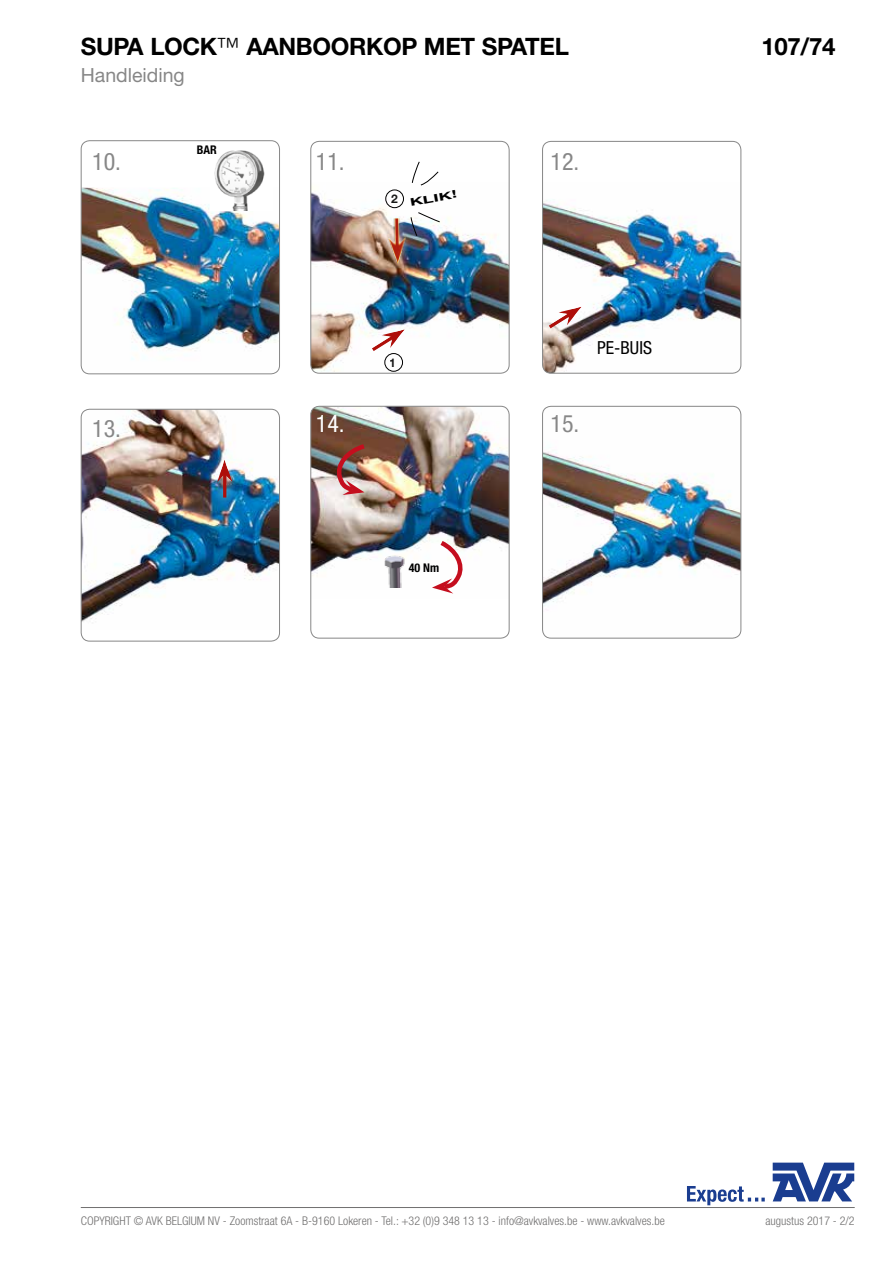
<style>
.page{position:relative;width:893px;height:1263px;background:#fff}
.page>*{position:absolute;margin:0;border:0;box-sizing:border-box;transform-origin:0 0}
.t1{font:700 24px "Helvetica Neue LT Pro";letter-spacing:-.015em;color:#000}
.t2{font:condensed 24px "Helvetica Neue LT Pro";color:#878787}
.t3{font:condensed 24px "Helvetica Neue LT Pro";color:#fff}
.t4{font:19.5px "Helvetica Neue LT Pro";color:#878787}
.t5{font:condensed 18px "Helvetica Neue LT Pro";color:#000}
.t6{font:300 condensed 12px "Helvetica Neue LT Pro";color:#706f6f}
.t7{font:700 condensed 12px "Helvetica Neue LT Pro";color:#000}
.t8{font:700 12px "Helvetica Neue LT Pro";color:#000}
.t9{font:700 10.65px "Helvetica Neue LT Pro";color:#000;scale:1.71 1}
.s1{font-weight:300;font-stretch:condensed}
</style>
<div class="page">
<img style="left:312px;top:189px;width:197px;height:184px">
<div style="left:310px;top:141px;width:199px;height:233px;border:1px solid #878787;border-radius:9px"></div>
<img style="left:311px;top:406px;width:198px;height:170px">
<div style="left:310px;top:406px;width:199px;height:232px;border:1px solid #878787;border-radius:9px"></div>
<img style="left:543px;top:199px;width:198px;height:174px">
<div style="left:542px;top:141px;width:199px;height:233px;border:1px solid #878787;border-radius:9px"></div>
<img style="left:543px;top:406px;width:198px;height:232px">
<div style="left:542px;top:406px;width:199px;height:232px;border:1px solid #878787;border-radius:9px"></div>
<img style="left:81px;top:409px;width:199px;height:213px">
<div style="left:81px;top:409px;width:199px;height:232px;border:1px solid #878787;border-radius:9px"></div>
<img style="left:372px;top:555px;width:49px;height:33px">
<svg style="left:432px;top:537px;width:38px;height:57px"></svg>
<svg style="left:542px;top:289px;width:55px;height:56px"></svg>
<div style="left:209px;top:452px;width:32px;height:55px;background:#fff;opacity:.75"></div>
<svg style="left:217px;top:460px;width:15px;height:38px"></svg>
<img style="left:331px;top:441px;width:38px;height:54px">
<svg style="left:357px;top:312px;width:63px;height:56px"></svg>
<div style="left:384px;top:353px;width:19px;height:19px;border:1px solid #000;border-radius:50%"></div>
<div style="left:385px;top:190px;width:19px;height:18px;border:1px solid #000;border-radius:50%"></div>
<svg style="left:411px;top:161px;width:28px;height:25px"></svg>
<img style="left:379px;top:209px;width:62px;height:63px">
<img style="left:385px;top:218px;width:26px;height:46px">
<img style="left:81px;top:188px;width:199px;height:184px">
<div style="left:81px;top:140px;width:199px;height:234px;border:1px solid #878787;border-radius:9px"></div>
<img style="left:211px;top:150px;width:61px;height:60px">
<svg style="left:773px;top:1162px;width:81px;height:39px"></svg>
<svg style="left:687px;top:1186px;width:78px;height:19px"></svg>
<hr style="left:81px;top:1207px;width:774px;height:1px;background:#706f6f">
<h1 class="t1" style="left:81px;top:32px;width:490px">SUPA LOCK<span class="s1">™</span> AANBOORKOP MET SPATEL</h1>
<h1 class="t1" style="left:761px;top:32px;width:75px">107/74</h1>
<h2 class="t4" style="left:81px;top:64px;width:106px">Handleiding</h2>
<h1 class="t2" style="left:92px;top:148px;width:30px">10.</h1>
<p class="t7" style="left:197px;top:142px;width:22px">BAR</p>
<h1 class="t2" style="left:92px;top:415px;width:30px">13.</h1>
<h1 class="t2" style="left:316px;top:147px;width:30px">11.</h1>
<p class="t8" style="left:391px;top:191px;width:8px">2</p>
<p class="t9" style="left:409px;top:196px;width:29px;rotate:-10deg">KLIK!</p>
<h1 class="t3" style="left:316px;top:409px;width:30px">14.</h1>
<p class="t8" style="left:390px;top:355px;width:8px">1</p>
<p class="t7" style="left:409px;top:560px;width:32px">40 Nm</p>
<h1 class="t2" style="left:551px;top:147px;width:30px">12.</h1>
<h3 class="t5" style="left:597px;top:337px;width:56px">PE-BUIS</h3>
<h1 class="t2" style="left:551px;top:409px;width:30px">15.</h1>
<p class="t6" style="left:81px;top:1213px;width:585px">COPYRIGHT © AVK BELGIUM NV - Zoomstraat 6A - B-9160 Lokeren - Tel.: +32 (0)9 348 13 13 - info@avkvalves.be - www.avkvalves.be</p>
<p class="t6" style="left:765px;top:1213px;width:91px">augustus 2017 - 2/2</p>
</div>
